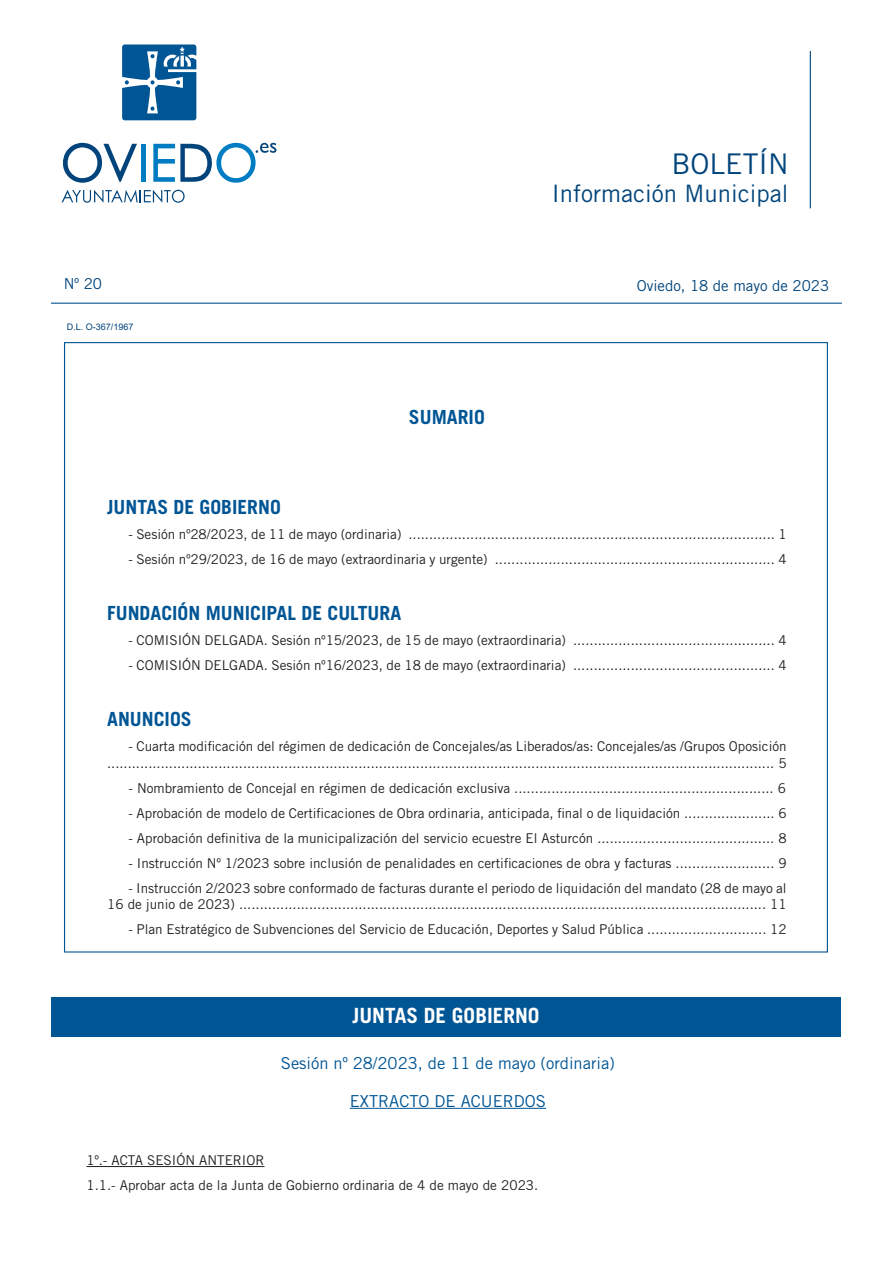
<style>
.page{position:relative;width:893px;height:1263px;background:#fff}
.page>*{position:absolute;margin:0;border:0;box-sizing:border-box;transform-origin:0 0}
.t1{font:28.5px "Trade Gothic LT Std";color:#00447b}
.t2{font:24px "Trade Gothic LT Std";color:#00447b}
.t3{font:700 21px "Trade Gothic LT Std";color:#fff}
.t4{font:700 19.5px "Trade Gothic LT Std";color:#005595}
.t5{font:16.5px "Trade Gothic LT Std";color:#005595}
.t6{font:15px "Trade Gothic LT Std";color:#00447b}
.t7{font:13.5px/16.5px "Trade Gothic LT Std";color:#231f20;text-align:right}
.t8{font:9px "Arial";color:#00447b}
</style>
<div class="page">
<hr style="left:810px;top:51px;width:1px;height:157px;background:#00447b">
<hr style="left:51px;top:303px;width:791px;height:1px;background:#005595">
<svg style="left:122px;top:45px;width:74px;height:75px;background:#3175a9"></svg>
<svg style="left:63px;top:143px;width:74px;height:40px"></svg>
<div style="left:141px;top:144px;width:5px;height:38px;background:#007cc2"></div>
<svg style="left:153px;top:143px;width:123px;height:40px"></svg>
<svg style="left:62px;top:190px;width:123px;height:13px"></svg>
<hr style="left:350px;top:1108px;width:196px;height:1px;background:#005595">
<hr style="left:86px;top:1166px;width:178px;height:1px;background:#231f20">
<div style="left:51px;top:998px;width:790px;height:39px;background:#005595"></div>
<p class="t6" style="left:64px;top:275px;width:40px">Nº 20</p>
<p class="t8" style="left:67px;top:320px;width:68px">D.L. O-367/1967</p>
<h3 class="t4" style="left:409px;top:405px;width:77px">SUMARIO</h3>
<h1 class="t1" style="left:671px;top:146px;width:119px">BOLETÍN</h1>
<h2 class="t2" style="left:552px;top:179px;width:238px">Información Municipal</h2>
<p class="t6" style="left:637px;top:277px;width:194px">Oviedo, 18 de mayo de 2023</p>
<h3 class="t4" style="left:107px;top:495px;width:175px">JUNTAS DE GOBIERNO</h3>
<p class="t7" style="left:128px;top:526px;width:660px">- Sesión nº28/2023, de 11 de mayo (ordinaria) ......................................................................................... 1</p>
<p class="t7" style="left:128px;top:551px;width:660px">- Sesión nº29/2023, de 16 de mayo (extraordinaria y urgente) .................................................................... 4</p>
<h3 class="t4" style="left:107px;top:601px;width:296px">FUNDACIÓN MUNICIPAL DE CULTURA</h3>
<p class="t7" style="left:128px;top:632px;width:660px">- COMISIÓN DELGADA. Sesión nº15/2023, de 15 de mayo (extraordinaria) ................................................. 4</p>
<p class="t7" style="left:128px;top:657px;width:660px">- COMISIÓN DELGADA. Sesión nº16/2023, de 18 de mayo (extraordinaria) ................................................. 4</p>
<h3 class="t4" style="left:107px;top:707px;width:86px">ANUNCIOS</h3>
<p class="t7" style="left:107px;top:738px;width:681px">- Cuarta modificación del régimen de dedicación de Concejales/as Liberados/as: Concejales/as /Grupos Oposición .................................................................................................................................................................. 5</p>
<p class="t7" style="left:128px;top:779px;width:659px">- Nombramiento de Concejal en régimen de dedicación exclusiva ............................................................... 6</p>
<p class="t7" style="left:128px;top:804px;width:660px">- Aprobación de modelo de Certificaciones de Obra ordinaria, anticipada, final o de liquidación ...................... 6</p>
<p class="t7" style="left:128px;top:829px;width:660px">- Aprobación definitiva de la municipalización del servicio ecuestre El Asturcón ........................................... 8</p>
<p class="t7" style="left:128px;top:854px;width:660px">- Instrucción Nº 1/2023 sobre inclusión de penalidades en certificaciones de obra y facturas ........................ 9</p>
<p class="t7" style="left:107px;top:879px;width:681px">- Instrucción 2/2023 sobre conformado de facturas durante el periodo de liquidación del mandato (28 de mayo al<br>16 de junio de 2023) ................................................................................................................................ 11</p>
<p class="t7" style="left:128px;top:921px;width:660px">- Plan Estratégico de Subvenciones del Servicio de Educación, Deportes y Salud Pública ............................. 12</p>
<h3 class="t3" style="left:352px;top:1003px;width:189px">JUNTAS DE GOBIERNO</h3>
<p class="t5" style="left:281px;top:1053px;width:335px">Sesión nº 28/2023, de 11 de mayo (ordinaria)</p>
<p class="t5" style="left:350px;top:1091px;width:198px">EXTRACTO DE ACUERDOS</p>
<p class="t7" style="left:86px;top:1148px;width:453px;line-height:25px;text-align:left">1º.- ACTA SESIÓN ANTERIOR<br>1.1.- Aprobar acta de la Junta de Gobierno ordinaria de 4 de mayo de 2023.</p>
</div>
